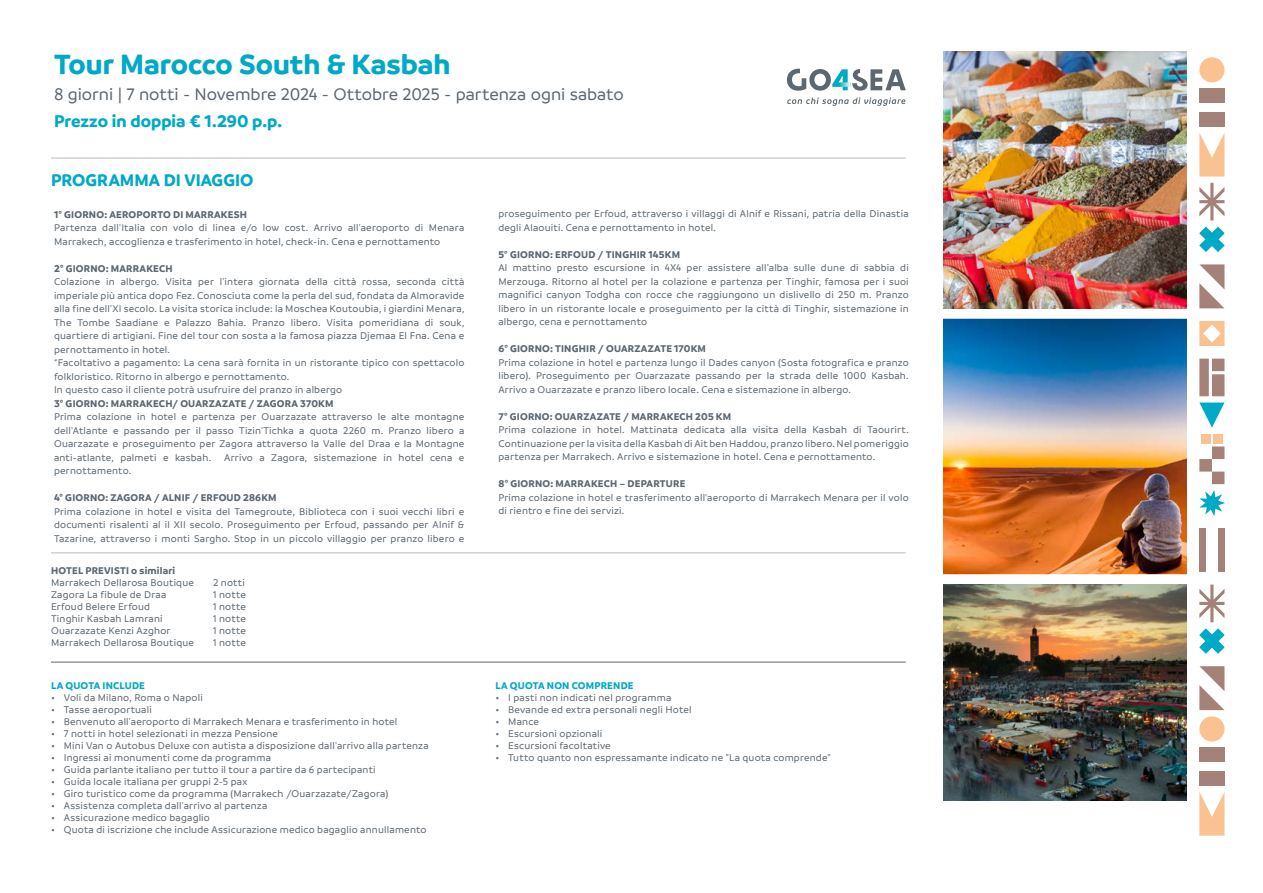
<style>
.page{position:relative;width:1263px;height:893px;background:#fff}
.page>*{position:absolute;margin:0;border:0;box-sizing:border-box;transform-origin:0 0}
.t1{font:700 30px "Branding";color:#00a9c5}
.t2{font:500 18px "Branding";color:#5c6771}
.t3{font:700 18px "Branding";color:#00a9c5}
.t4{font:500 10.5px/13.5px "Branding";letter-spacing:.02em;color:#5c6771;text-align:justify}
.t5{font:700 10.5px "Branding";letter-spacing:.02em;color:#5c6771}
.t6{font:700 10.5px "Branding";letter-spacing:.02em;color:#00a9c5}
</style>
<div class="page">
<img style="left:944px;top:51px;width:242px;height:258px">
<img style="left:944px;top:319px;width:242px;height:255px">
<img style="left:944px;top:584px;width:242px;height:216px">
<svg style="left:1199px;top:628px;width:26px;height:26px"></svg>
<div style="left:1199px;top:716px;width:25px;height:25px;background:#fac290;border-radius:50%"></div>
<div style="left:1199px;top:771px;width:25px;height:14px;background:#a58279"></div>
<div style="left:1199px;top:748px;width:25px;height:14px;background:#a58279"></div>
<svg style="left:1199px;top:666px;width:25px;height:44px"></svg>
<svg style="left:1199px;top:792px;width:25px;height:44px"></svg>
<svg style="left:1199px;top:585px;width:25px;height:37px"></svg>
<svg style="left:1199px;top:446px;width:25px;height:38px"></svg>
<svg style="left:1199px;top:321px;width:25px;height:25px"></svg>
<svg style="left:1199px;top:403px;width:25px;height:25px"></svg>
<svg style="left:1199px;top:359px;width:25px;height:37px"></svg>
<div style="left:1218px;top:528px;width:6px;height:44px;background:#a58279"></div>
<div style="left:1199px;top:528px;width:7px;height:44px;background:#a58279"></div>
<svg style="left:1199px;top:490px;width:26px;height:26px"></svg>
<div style="left:1213px;top:434px;width:10px;height:9px;background:#fac290"></div>
<div style="left:1201px;top:434px;width:9px;height:9px;background:#fac290"></div>
<svg style="left:1199px;top:227px;width:26px;height:25px"></svg>
<div style="left:1199px;top:57px;width:25px;height:25px;background:#fac290;border-radius:50%"></div>
<div style="left:1199px;top:112px;width:25px;height:14px;background:#a58279"></div>
<div style="left:1199px;top:89px;width:25px;height:14px;background:#a58279"></div>
<svg style="left:1199px;top:264px;width:25px;height:44px"></svg>
<svg style="left:1199px;top:133px;width:25px;height:44px"></svg>
<svg style="left:1199px;top:183px;width:25px;height:37px"></svg>
<svg style="left:787px;top:69px;width:119px;height:22px"></svg>
<svg style="left:787px;top:97px;width:118px;height:9px"></svg>
<hr style="left:51px;top:552px;width:855px;height:2px;background:#5c6771">
<hr style="left:51px;top:662px;width:855px;height:1px;background:#5c6771">
<hr style="left:51px;top:157px;width:855px;height:2px;background:#5c6771">
<h1 class="t1" style="left:54px;top:46px;width:398px">Tour Marocco South &amp; Kasbah</h1>
<h2 class="t2" style="left:54px;top:85px;width:571px">8 giorni | 7 notti - Novembre 2024 - Ottobre 2025 - partenza ogni sabato</h2>
<h2 class="t3" style="left:54px;top:110px;width:229px">Prezzo in doppia € 1.290 p.p.</h2>
<h2 class="t3" style="left:51px;top:170px;width:204px">PROGRAMMA DI VIAGGIO</h2>
<p class="t5" style="left:54px;top:208px;width:195px">1° GIORNO: AEROPORTO DI MARRAKESH</p>
<p class="t4" style="left:54px;top:221px;width:412px">Partenza dall'Italia con volo di linea e/o low cost. Arrivo all'aeroporto di Menara<br>Marrakech, accoglienza e trasferimento in hotel, check-in. Cena e pernottamento</p>
<p class="t5" style="left:54px;top:262px;width:120px">2° GIORNO: MARRAKECH</p>
<p class="t4" style="left:54px;top:275px;width:412px;text-align:left">Colazione in albergo. Visita per l'intera giornata della città rossa, seconda città imperiale più antica dopo Fez. Conosciuta come la perla del sud, fondata da Almoravide alla fine dell'XI secolo. La visita storica include: la Moschea Koutoubia, i giardini Menara, The Tombe Saadiane e Palazzo Bahia. Pranzo libero. Visita pomeridiana di souk, quartiere di artigiani. Fine del tour con sosta a la famosa piazza Djemaa El Fna. Cena e pernottamento in hotel.<br>*Facoltativo a pagamento: La cena sarà fornita in un ristorante tipico con spettacolo folkloristico. Ritorno in albergo e pernottamento.<br>In questo caso il cliente potrà usufruire del pranzo in albergo</p>
<p class="t5" style="left:54px;top:397px;width:281px">3° GIORNO: MARRAKECH/ OUARZAZATE / ZAGORA 370KM</p>
<p class="t4" style="left:54px;top:410px;width:412px">Prima colazione in hotel e partenza per Ouarzazate attraverso le alte montagne dell'Atlante e passando per il passo Tizin'Tichka a quota 2260 m. Pranzo libero a Ouarzazate e proseguimento per Zagora attraverso la Valle del Draa e la Montagne anti-atlante, palmeti e kasbah. Arrivo a Zagora, sistemazione in hotel cena e pernottamento.</p>
<p class="t5" style="left:54px;top:492px;width:224px">4° GIORNO: ZAGORA / ALNIF / ERFOUD 286KM</p>
<p class="t4" style="left:54px;top:505px;width:412px">Prima colazione in hotel e visita del Tamegroute, Biblioteca con i suoi vecchi libri e documenti risalenti al il XII secolo. Proseguimento per Erfoud, passando per Alnif &amp; Tazarine, attraverso i monti Sargho. Stop in un piccolo villaggio per pranzo libero e</p>
<p class="t5" style="left:51px;top:565px;width:126px">HOTEL PREVISTI o similari</p>
<p class="t4" style="left:51px;top:576px;width:144px">Marrakech Dellarosa Boutique</p>
<p class="t4" style="left:213px;top:576px;width:33px">2 notti</p>
<p class="t4" style="left:51px;top:588px;width:117px">Zagora La fibule de Draa</p>
<p class="t4" style="left:213px;top:588px;width:34px">1 notte</p>
<p class="t4" style="left:51px;top:600px;width:101px">Erfoud Belere Erfoud</p>
<p class="t4" style="left:213px;top:600px;width:34px">1 notte</p>
<p class="t4" style="left:51px;top:612px;width:113px">Tinghir Kasbah Lamrani</p>
<p class="t4" style="left:213px;top:612px;width:34px">1 notte</p>
<p class="t4" style="left:51px;top:624px;width:121px">Ouarzazate Kenzi Azghor</p>
<p class="t4" style="left:213px;top:624px;width:34px">1 notte</p>
<p class="t4" style="left:51px;top:636px;width:144px">Marrakech Dellarosa Boutique</p>
<p class="t4" style="left:213px;top:636px;width:34px">1 notte</p>
<p class="t6" style="left:51px;top:679px;width:95px">LA QUOTA INCLUDE</p>
<p class="t4" style="left:51px;top:691px;width:153px">• Voli da Milano, Roma o Napoli</p>
<p class="t4" style="left:51px;top:703px;width:102px">• Tasse aeroportuali</p>
<p class="t4" style="left:51px;top:715px;width:348px">• Benvenuto all'aeroporto di Marrakech Menara e trasferimento in hotel</p>
<p class="t4" style="left:51px;top:727px;width:229px">• 7 notti in hotel selezionati in mezza Pensione</p>
<p class="t4" style="left:51px;top:739px;width:379px">• Mini Van o Autobus Deluxe con autista a disposizione dall'arrivo alla partenza</p>
<p class="t4" style="left:51px;top:751px;width:222px">• Ingressi ai monumenti come da programma</p>
<p class="t4" style="left:51px;top:763px;width:326px">• Guida parlante italiano per tutto il tour a partire da 6 partecipanti</p>
<p class="t4" style="left:51px;top:775px;width:198px">• Guida locale italiana per gruppi 2-5 pax</p>
<p class="t4" style="left:51px;top:787px;width:339px">• Giro turistico come da programma (Marrakech /Ouarzazate/Zagora)</p>
<p class="t4" style="left:51px;top:799px;width:218px">• Assistenza completa dall'arrivo al partenza</p>
<p class="t4" style="left:51px;top:811px;width:160px">• Assicurazione medico bagaglio</p>
<p class="t4" style="left:51px;top:823px;width:377px">• Quota di iscrizione che include Assicurazione medico bagaglio annullamento</p>
<p class="t4" style="left:498px;top:207px;width:412px">proseguimento per Erfoud, attraverso i villaggi di Alnif e Rissani, patria della Dinastia degli Alaouiti. Cena e pernottamento in hotel.</p>
<p class="t5" style="left:498px;top:248px;width:183px">5° GIORNO: ERFOUD / TINGHIR 145KM</p>
<p class="t4" style="left:498px;top:261px;width:412px">Al mattino presto escursione in 4X4 per assistere all’alba sulle dune di sabbia di Merzouga. Ritorno al hotel per la colazione e partenza per Tinghir, famosa per i suoi magnifici canyon Todgha con rocce che raggiungono un dislivello di 250 m. Pranzo libero in un ristorante locale e proseguimento per la città di Tinghir, sistemazione in albergo, cena e pernottamento</p>
<p class="t5" style="left:498px;top:343px;width:209px">6° GIORNO: TINGHIR / OUARZAZATE 170KM</p>
<p class="t4" style="left:498px;top:356px;width:412px">Prima colazione in hotel e partenza lungo il Dades canyon (Sosta fotografica e pranzo libero). Proseguimento per Ouarzazate passando per la strada delle 1000 Kasbah.<br>Arrivo a Ouarzazate e pranzo libero locale. Cena e sistemazione in albergo.</p>
<p class="t5" style="left:498px;top:410px;width:234px">7° GIORNO: OUARZAZATE / MARRAKECH 205 KM</p>
<p class="t4" style="left:498px;top:423px;width:412px">Prima colazione in hotel. Mattinata dedicata alla visita della Kasbah di Taourirt.<br>Continuazione per la visita della Kasbah di Ait ben Haddou, pranzo libero. Nel pomeriggio partenza per Marrakech. Arrivo e sistemazione in hotel. Cena e pernottamento.</p>
<p class="t5" style="left:498px;top:478px;width:188px">8° GIORNO: MARRAKECH – DEPARTURE</p>
<p class="t4" style="left:498px;top:491px;width:412px">Prima colazione in hotel e trasferimento all'aeroporto di Marrakech Menara per il volo di rientro e fine dei servizi.</p>
<p class="t6" style="left:495px;top:679px;width:140px">LA QUOTA NON COMPRENDE</p>
<p class="t4" style="left:495px;top:691px;width:177px">• I pasti non indicati nel programma</p>
<p class="t4" style="left:495px;top:703px;width:198px">• Bevande ed extra personali negli Hotel</p>
<p class="t4" style="left:495px;top:715px;width:45px">• Mance</p>
<p class="t4" style="left:495px;top:727px;width:108px">• Escursioni opzionali</p>
<p class="t4" style="left:495px;top:739px;width:117px">• Escursioni facoltative</p>
<p class="t4" style="left:495px;top:751px;width:337px">• Tutto quanto non espressamante indicato ne "La quota comprende"</p>
</div>
